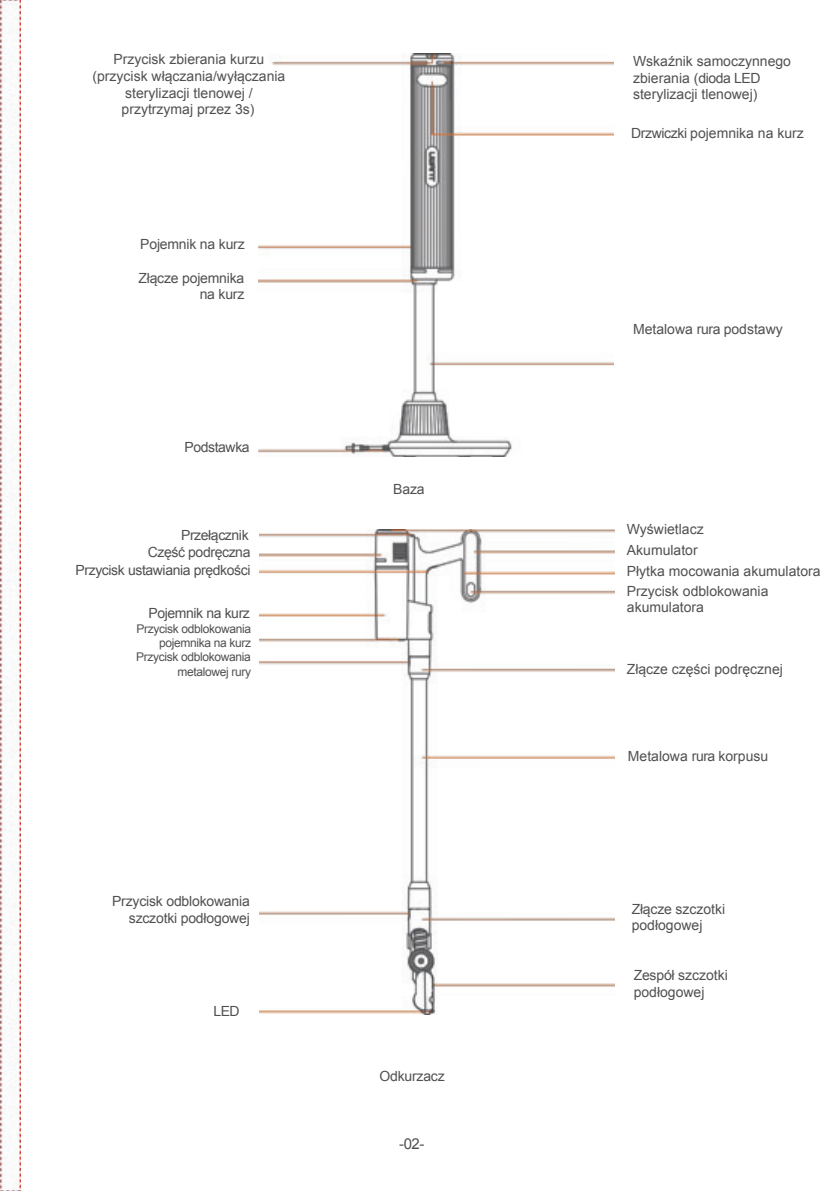
<style>
.page{position:relative;width:840px;height:1191px;background:#fff}
.page>*{position:absolute;margin:0;border:0;box-sizing:border-box;transform-origin:0 0}
.t1{font:15px "Arial";color:#505052}
.t2{font:14px/16.8px "Arial";color:#505052}
.t3{font:14px/16.8px "Arial";letter-spacing:-.03em;color:#505052;text-align:right}
.t4{font:12px/14.2px "Arial";letter-spacing:-.03em;color:#505052;text-align:right}
</style>
<div class="page">
<img style="left:258px;top:54px;width:356px;height:402px">
<img style="left:259px;top:529px;width:356px;height:485px">
<img style="left:0;top:0;width:20px;height:1191px">
<p class="t2" style="left:92px;top:51px;width:194px;text-align:center">Przycisk zbierania kurzu (przycisk włączania/wyłączania sterylizacji tlenowej / przytrzymaj przez 3s)</p>
<p class="t2" style="left:140px;top:236px;width:106px">Pojemnik na kurz</p>
<p class="t2" style="left:138px;top:269px;width:107px;text-align:right">Złącze pojemnika na kurz</p>
<p class="t3" style="left:184px;top:439px;width:67px">Podstawka</p>
<p class="t3" style="left:148px;top:527px;width:104px">Przełącznik<br>Część podręczna</p>
<p class="t3" style="left:76px;top:562px;width:176px">Przycisk ustawiania prędkości</p>
<p class="t3" style="left:149px;top:604px;width:103px">Pojemnik na kurz</p>
<p class="t4" style="left:136px;top:622px;width:116px">Przycisk odblokowania pojemnika na kurz<br>Przycisk odblokowania metalowej rury</p>
<p class="t2" style="left:112px;top:893px;width:139px;text-align:right">Przycisk odblokowania szczotki podłogowej</p>
<p class="t2" style="left:213px;top:1002px;width:28px">LED</p>
<p class="t2" style="left:393px;top:481px;width:33px">Baza</p>
<p class="t2" style="left:379px;top:1068px;width:67px">Odkurzacz</p>
<p class="t1" style="left:399px;top:1133px;width:27px">-02-</p>
<p class="t2" style="left:633px;top:53px;width:159px">Wskaźnik samoczynnego zbierania (dioda LED sterylizacji tlenowej)</p>
<p class="t2" style="left:631px;top:125px;width:174px">Drzwiczki pojemnika na kurz</p>
<p class="t2" style="left:633px;top:321px;width:151px">Metalowa rura podstawy</p>
<p class="t2" style="left:627px;top:519px;width:195px;line-height:21.2px">Wyświetlacz<br>Akumulator<br>Płytka mocowania akumulatora</p>
<p class="t2" style="left:627px;top:582px;width:143px">Przycisk odblokowania akumulatora</p>
<p class="t2" style="left:627px;top:660px;width:158px">Złącze części podręcznej</p>
<p class="t2" style="left:628px;top:748px;width:142px">Metalowa rura korpusu</p>
<p class="t2" style="left:632px;top:900px;width:95px">Złącze szczotki podłogowej</p>
<p class="t2" style="left:634px;top:967px;width:96px">Zespół szczotki podłogowej</p>
</div>
